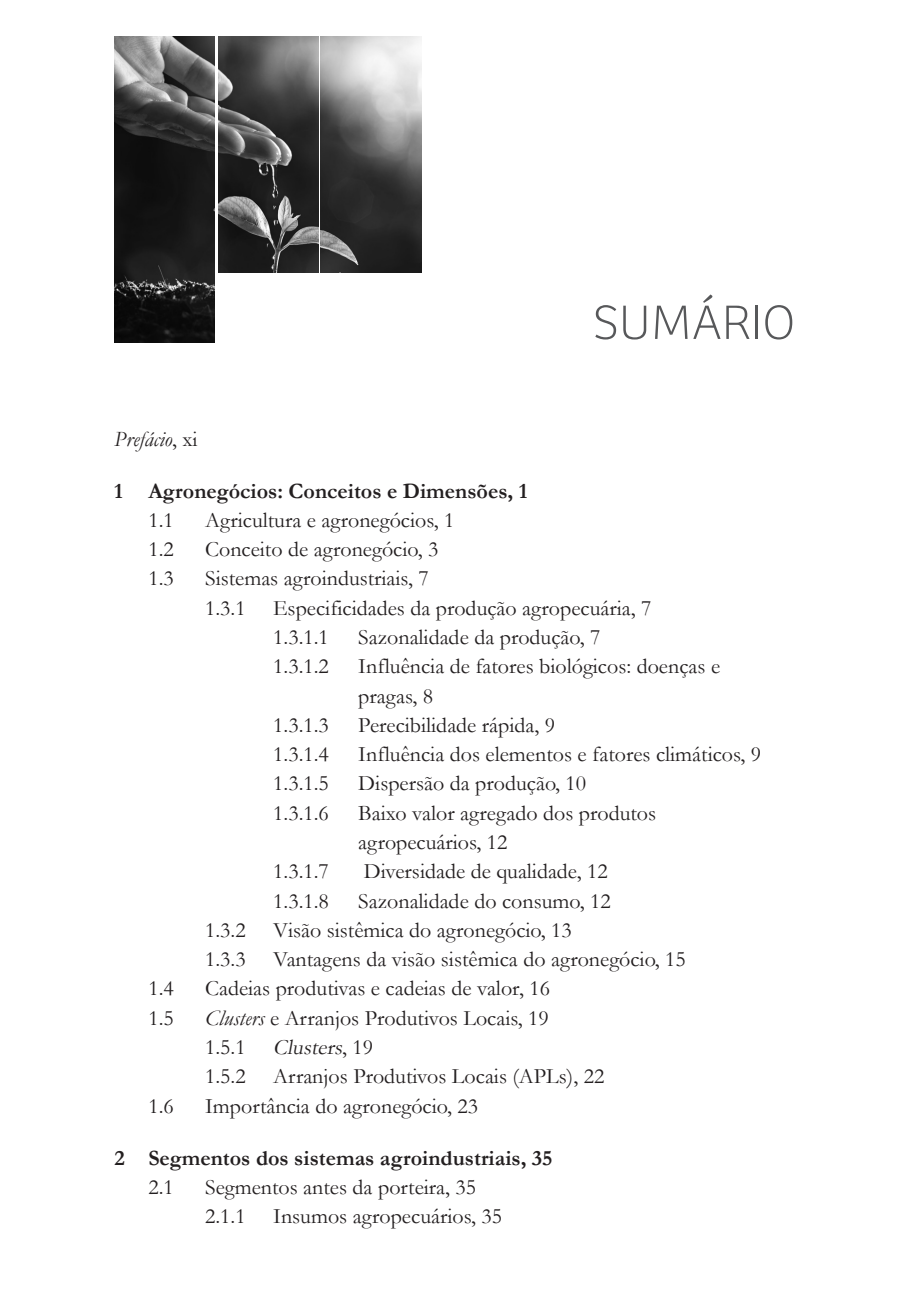
<style>
.page{position:relative;width:908px;height:1308px;background:#fff}
.page>*{position:absolute;margin:0;border:0;box-sizing:border-box;transform-origin:0 0}
.t1{font:100 50px "Bree";color:#57585a}
.t2{font:22px/29.2px "Garamond";color:#231f20}
.t3{font:700 22px "Garamond";color:#231f20}
.t4{font:italic 22px "Garamond";color:#231f20}
.s1{font-style:normal}
.s2{font-style:italic}
</style>
<div class="page">
<img style="left:321px;top:37px;width:100px;height:235px">
<img style="left:218px;top:37px;width:100px;height:235px">
<img style="left:114px;top:37px;width:100px;height:306px">
<h1 class="t1" style="left:592px;top:294px;width:204px">SUMÁRIO</h1>
<p class="t4" style="left:114px;top:426px;width:85px">Prefácio<span class="s1">, xi</span></p>
<p class="t3" style="left:114px;top:477px;width:414px">1 Agronegócios: Conceitos e Dimensões, 1</p>
<p class="t2" style="left:148px;top:505px;width:27px">1.1</p>
<p class="t2" style="left:205px;top:505px;width:251px">Agricultura e agronegócios, 1</p>
<p class="t2" style="left:148px;top:534px;width:27px">1.2</p>
<p class="t2" style="left:205px;top:534px;width:235px">Conceito de agronegócio, 3</p>
<p class="t2" style="left:148px;top:564px;width:27px">1.3</p>
<p class="t2" style="left:205px;top:564px;width:225px">Sistemas agroindustriais, 7</p>
<p class="t2" style="left:205px;top:593px;width:447px">1.3.1 Especificidades da produção agropecuária, 7</p>
<p class="t2" style="left:273px;top:622px;width:57px">1.3.1.1</p>
<p class="t2" style="left:358px;top:622px;width:243px">Sazonalidade da produção, 7</p>
<p class="t2" style="left:273px;top:652px;width:57px">1.3.1.2</p>
<p class="t2" style="left:358px;top:652px;width:363px">Influência de fatores biológicos: doenças e pragas, 8</p>
<p class="t2" style="left:273px;top:710px;width:57px">1.3.1.3</p>
<p class="t2" style="left:358px;top:710px;width:198px">Perecibilidade rápida, 9</p>
<p class="t2" style="left:273px;top:739px;width:57px">1.3.1.4</p>
<p class="t2" style="left:358px;top:739px;width:404px">Influência dos elementos e fatores climáticos, 9</p>
<p class="t2" style="left:273px;top:769px;width:57px">1.3.1.5</p>
<p class="t2" style="left:358px;top:769px;width:229px">Dispersão da produção, 10</p>
<p class="t2" style="left:273px;top:798px;width:57px">1.3.1.6</p>
<p class="t2" style="left:358px;top:798px;width:299px">Baixo valor agregado dos produtos agropecuários, 12</p>
<p class="t2" style="left:273px;top:856px;width:57px">1.3.1.7</p>
<p class="t2" style="left:363px;top:856px;width:245px">Diversidade de qualidade, 12</p>
<p class="t2" style="left:273px;top:886px;width:57px">1.3.1.8</p>
<p class="t2" style="left:205px;top:886px;width:482px;text-indent:153px">Sazonalidade do consumo, 12<br>1.3.2 Visão sistêmica do agronegócio, 13<br>1.3.3 Vantagens da visão sistêmica do agronegócio, 15</p>
<p class="t2" style="left:148px;top:974px;width:27px">1.4</p>
<p class="t2" style="left:205px;top:974px;width:346px">Cadeias produtivas e cadeias de valor, 16</p>
<p class="t2" style="left:148px;top:1003px;width:27px">1.5</p>
<p class="t2" style="left:205px;top:1003px;width:400px"><span class="s2">Clusters</span> e Arranjos Produtivos Locais, 19<br>1 . 5 . 1 <span class="s2">Clusters</span>, 1 9<br>1.5.2 Arranjos Produtivos Locais (APLs), 22</p>
<p class="t2" style="left:148px;top:1091px;width:27px">1.6</p>
<p class="t2" style="left:205px;top:1091px;width:274px">Importância do agronegócio, 23</p>
<p class="t3" style="left:114px;top:1144px;width:439px">2 Segmentos dos sistemas agroindustriais, 35</p>
<p class="t2" style="left:148px;top:1172px;width:27px">2.1</p>
<p class="t2" style="left:205px;top:1172px;width:298px">Segmentos antes da porteira, 35<br>2.1.1 Insumos agropecuários, 35</p>
</div>
